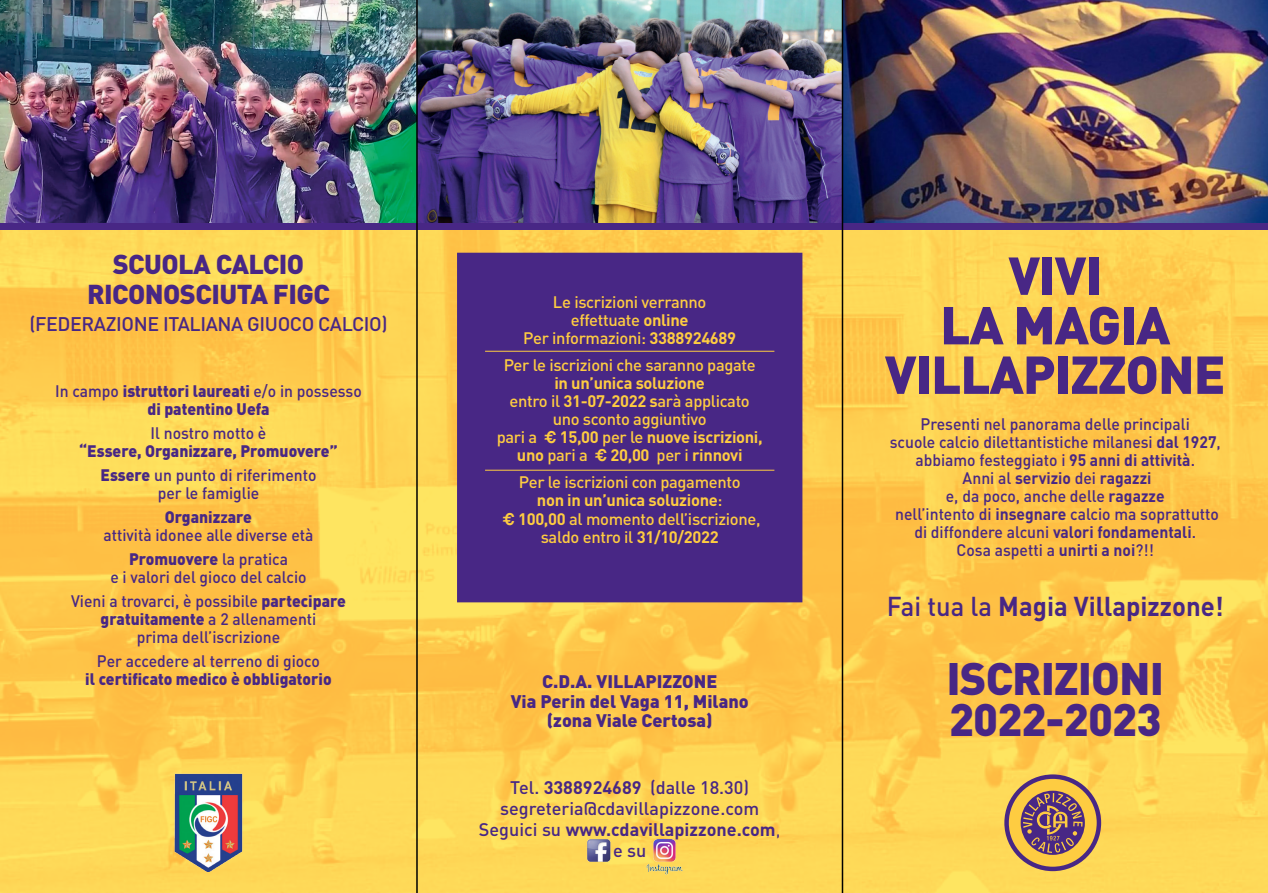
<style>
.page{position:relative;width:1268px;height:893px;background:#fff}
.page>*{position:absolute;margin:0;border:0;box-sizing:border-box;transform-origin:0 0}
.t1{font:900 52.5px "DIN";letter-spacing:-.02em;color:#482785}
.t2{font:900 45px "DIN";letter-spacing:-.02em;color:#482785}
.t3{font:900 27px "DIN";letter-spacing:-.02em;color:#482785}
.t4{font:700 27px "DIN";color:#482785;scale:.95 1}
.t5{font:500 19.5px "DIN";letter-spacing:-.02em;color:#482785}
.t6{font:900 18px "DIN";color:#482785}
.t7{font:500 18px "DIN";color:#482785}
.t8{font:700 18px "DIN";color:#482785}
.t9{font:500 16.5px "DIN";color:#482785;scale:.95 1}
.t10{font:500 16.5px "DIN";letter-spacing:-.02em;color:#fecc41}
.t11{font:900 16.5px "DIN";color:#482785;scale:.95 1}
.t12{font:700 16.5px "DIN";letter-spacing:-.02em;color:#fecc41}
.t13{font:700 16.5px "DIN";color:#482785;scale:.95 1}
.s1{font-weight:900}
.s2{font-weight:700}
.s3{font-weight:500}
.s4{font-family:"Helvetica"}
.s5{font-family:"Helvetica";font-weight:700}
.s6{font-weight:400}
</style>
<div class="page">
<img style="left:0;top:230px;width:1267px;height:663px">
<img style="left:843px;top:0;width:424px;height:223px">
<img style="left:417px;top:0;width:424px;height:223px">
<img style="left:0;top:0;width:416px;height:223px">
<div style="left:0;top:223px;width:1267px;height:7px;background:#482785"></div>
<div style="left:457px;top:253px;width:344px;height:349px;background:#482785"></div>
<img style="left:586px;top:838px;width:24px;height:24px">
<img style="left:647px;top:840px;width:35px;height:34px">
<hr style="left:416px;top:0;width:1px;height:893px;background:#000">
<hr style="left:841px;top:0;width:2px;height:893px;background:#000">
<img style="left:174px;top:773px;width:69px;height:99px">
<svg style="left:1004px;top:774px;width:96px;height:97px"></svg>
<div style="left:1008px;top:779px;width:88px;height:88px;background:#fecc41;border-radius:50%"></div>
<svg style="left:1020px;top:791px;width:64px;height:64px"></svg>
<svg style="left:1022px;top:793px;width:60px;height:60px"></svg>
<hr style="left:485px;top:351px;width:289px;height:1px;background:#fecc41">
<hr style="left:485px;top:470px;width:289px;height:1px;background:#fecc41">
<p class="t3" style="left:113px;top:246px;width:193px">SCUOLA CALCIO</p>
<p class="t3" style="left:87px;top:276px;width:244px">RICONOSCIUTA FIGC</p>
<p class="t5" style="left:29px;top:311px;width:360px">(FEDERAZIONE ITALIANA GIUOCO CALCIO)</p>
<p class="t9" style="left:55px;top:380px;width:324px">In campo <span class="s1">istruttori laureati</span> e/o in possesso</p>
<p class="t11" style="left:147px;top:397px;width:130px">di patentino Uefa</p>
<p class="t9" style="left:151px;top:422px;width:123px">Il nostro motto è</p>
<p class="t11" style="left:79px;top:439px;width:273px">“Essere, Organizzare, Promuovere”</p>
<p class="t9" style="left:100px;top:464px;width:229px"><span class="s1">Essere</span> un punto di riferimento</p>
<p class="t9" style="left:158px;top:482px;width:108px">per le famiglie</p>
<p class="t11" style="left:165px;top:505px;width:93px">Organiz<span class="s2">z</span>are</p>
<p class="t9" style="left:103px;top:524px;width:223px">attività idonee alle diverse età</p>
<p class="t11" style="left:129px;top:547px;width:169px">Promuovere <span class="s3">la pratica</span></p>
<p class="t9" style="left:110px;top:566px;width:208px">e i valori del gioco del calcio</p>
<p class="t9" style="left:71px;top:590px;width:291px">Vieni a trovarci, è possibile <span class="s1">partecipare</span></p>
<p class="t11" style="left:100px;top:607px;width:229px">gratuitamente <span class="s3">a 2 allenamenti</span></p>
<p class="t9" style="left:137px;top:626px;width:153px">prima dell’iscrizione</p>
<p class="t9" style="left:97px;top:650px;width:236px">Per accedere al terreno di gioco</p>
<p class="t11" style="left:85px;top:667px;width:261px">il certificato medico è obbligatorio</p>
<p class="t10" style="left:553px;top:291px;width:155px">Le iscrizioni verranno</p>
<p class="t10" style="left:570px;top:309px;width:119px">effettuate <span class="s2">online</span></p>
<p class="t10" style="left:523px;top:327px;width:214px">Per informazioni: <span class="s2">3388924689</span></p>
<p class="t10" style="left:503px;top:354px;width:253px">Per le iscrizioni che saranno pagate</p>
<p class="t12" style="left:554px;top:372px;width:152px">in un’unica soluzione</p>
<p class="t10" style="left:509px;top:390px;width:242px">entro il <span class="s2">31-07-2022 s</span>arà applicato</p>
<p class="t10" style="left:552px;top:408px;width:155px">uno sconto aggiuntivo</p>
<p class="t12" style="left:496px;top:426px;width:267px"><span class="s3">pari a</span> <span class="s4">€</span> 15,00 <span class="s3">per le</span> nuove iscrizioni,</p>
<p class="t12" style="left:516px;top:444px;width:227px">uno <span class="s3">pari a</span> <span class="s4">€</span> 20,00 <span class="s3">per i</span> rinnovi</p>
<p class="t10" style="left:519px;top:471px;width:223px">Per le iscrizioni con pagamento</p>
<p class="t12" style="left:537px;top:489px;width:187px">non in un’unica soluzione<span class="s3">:</span></p>
<p class="t10" style="left:502px;top:509px;width:259px"><span class="s5">€</span> <span class="s2">100,00</span> al momento dell’iscrizione,</p>
<p class="t10" style="left:540px;top:527px;width:179px">saldo entro il <span class="s2">31/10/2022</span></p>
<p class="t6" style="left:542px;top:670px;width:176px">C.D.A. VILLAPIZZONE</p>
<p class="t6" style="left:510px;top:689px;width:239px">Via Perin del Vaga 11, Milano</p>
<p class="t6" style="left:546px;top:709px;width:167px">(zona Viale Certosa)</p>
<p class="t7" style="left:510px;top:776px;width:240px">Tel. <span class="s2">3388924689</span> (dalle 18.30)</p>
<p class="t7" style="left:500px;top:797px;width:260px">segreteria@cdavillapizzone.com</p>
<p class="t8" style="left:479px;top:818px;width:303px"><span class="s3">Seguici su</span> www.cdavillapizzone.com<span class="s6">,</span></p>
<p class="t7" style="left:613px;top:839px;width:35px">e su</p>
<p class="t1" style="left:1008px;top:241px;width:95px">VIVI</p>
<p class="t1" style="left:939px;top:290px;width:232px">LA MAGIA</p>
<p class="t1" style="left:884px;top:340px;width:342px">VILLAPIZZONE</p>
<p class="t9" style="left:920px;top:413px;width:285px">Presenti nel panorama delle principali</p>
<p class="t9" style="left:889px;top:431px;width:350px">scuole calcio dilettantistiche milanesi <span class="s2">dal 1927</span>,</p>
<p class="t9" style="left:915px;top:449px;width:296px">abbiamo festeggiato i <span class="s2">95 anni di attività</span>.</p>
<p class="t13" style="left:962px;top:467px;width:200px"><span class="s3">Anni al</span> servizio <span class="s3">dei</span> ragazzi</p>
<p class="t9" style="left:945px;top:485px;width:232px">e, da poco, anche delle <span class="s2">ragazze</span></p>
<p class="t9" style="left:895px;top:503px;width:342px">nell’intento di <span class="s2">insegnare</span> calcio ma soprattutto</p>
<p class="t9" style="left:914px;top:521px;width:298px">di diffondere alcuni <span class="s2">valori fondamentali</span>.</p>
<p class="t9" style="left:956px;top:539px;width:209px">Cosa aspetti a <span class="s2">unirti a noi</span>?!!</p>
<p class="t4" style="left:886px;top:588px;width:356px"><span class="s3">Fai tua la</span> Magia Villapizzone!</p>
<p class="t2" style="left:946px;top:649px;width:219px">ISCRIZIONI</p>
<p class="t2" style="left:948px;top:689px;width:214px">2022-2023</p>
</div>
